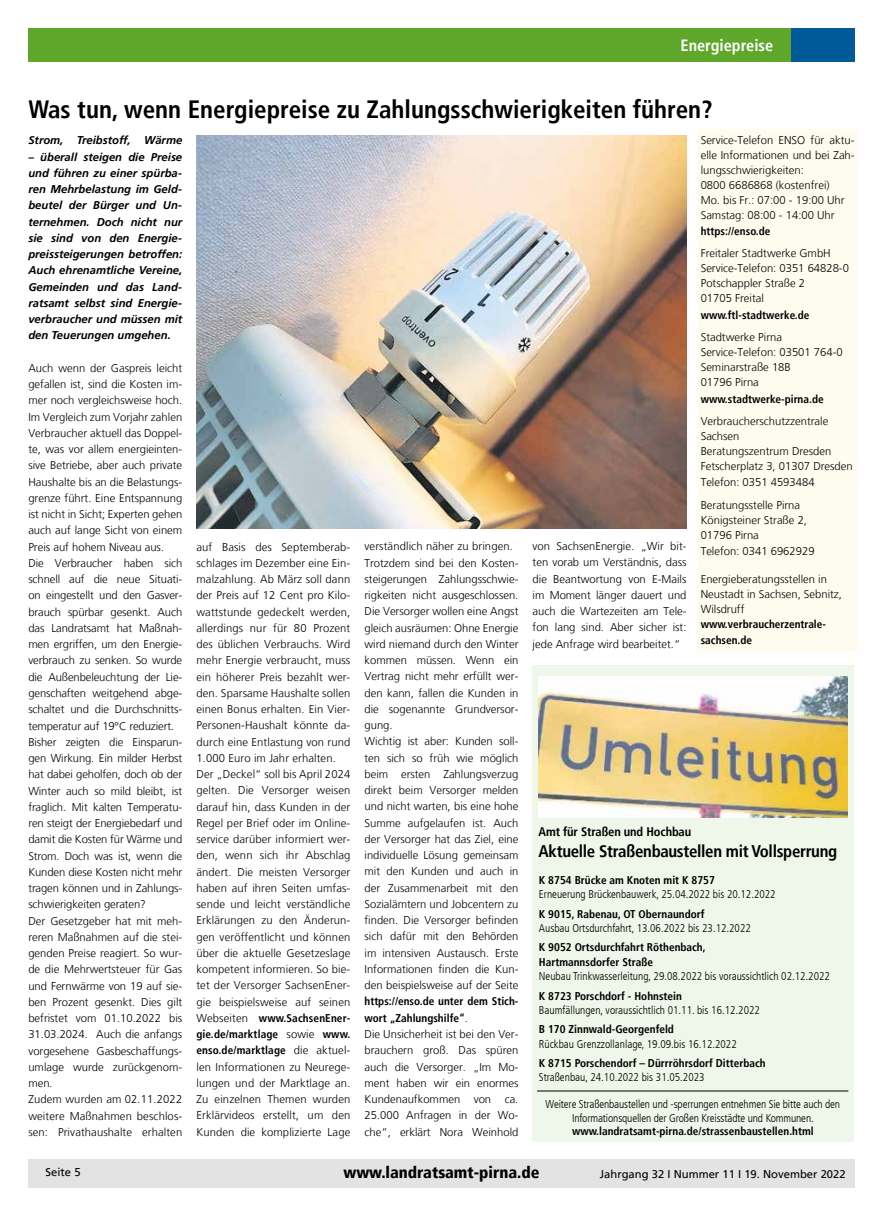
<style>
.page{position:relative;width:883px;height:1216px;background:#fff}
.page>*{position:absolute;margin:0;border:0;box-sizing:border-box;transform-origin:0 0}
.t1{font:700 condensed 25px "Frutiger";color:#000}
.t2{font:700 condensed 16.88px "Frutiger";letter-spacing:-.02em;color:#000}
.t3{font:900 condensed 16.25px "Frutiger";color:#000}
.t4{font:700 condensed 16.25px "Frutiger";color:#fff}
.t5{font:700 condensed 12.5px "Frutiger";letter-spacing:-.01em;color:#000}
.t6{font:300 11.25px/16.2px "Frutiger";color:#000}
.t7{font:300 condensed 11.25px/13.8px "Frutiger";color:#000;text-align:center}
.t8{font:700 condensed 11.25px/16.2px "Frutiger";color:#000}
.t9{font:italic 700 11.25px/16.2px "Frutiger";color:#000;text-align:justify}
.t10{font:11.25px "Frutiger";color:#000}
.s1{font-weight:700;font-stretch:condensed}
</style>
<div class="page">
<div style="left:28px;top:28px;width:814px;height:34px;background:#5ea72b"></div>
<div style="left:790px;top:28px;width:64px;height:34px;background:#005a9a"></div>
<div style="left:28px;top:1159px;width:826px;height:28px;background:#e3e3e3"></div>
<div style="left:696px;top:129px;width:160px;height:523px;background:#fefbef"></div>
<div style="left:532px;top:665px;width:321px;height:476px;background:#eff6ea"></div>
<hr style="left:537px;top:1090px;width:311px;height:1px;background:#000">
<img style="left:538px;top:677px;width:309px;height:140px">
<img style="left:196px;top:136px;width:490px;height:392px">
<h3 class="t4" style="left:680px;top:36px;width:94px">Energiepreise</h3>
<h1 class="t1" style="left:28px;top:94px;width:685px">Was tun, wenn Energiepreise zu Zahlungsschwierigkeiten führen?</h1>
<p class="t9" style="left:28px;top:132px;width:155px">Strom, Treibstoff, Wärme</p>
<p class="t9" style="left:28px;top:149px;width:155px">– überall steigen die Preise und führen zu einer spürba&shy;ren Mehrbelastung im Geld&shy;beutel der Bürger und Un&shy;ternehmen. Doch nicht nur sie sind von den Energie&shy;preissteigerungen betroffen:<br>Auch ehrenamtliche Vereine, Gemeinden und das Land&shy;ratsamt selbst sind Energie&shy;verbraucher und müssen mit den Teuerungen umgehen.</p>
<p class="t6" style="left:28px;top:360px;width:155px">Auch wenn der Gaspreis leicht gefallen ist, sind die Kosten im&shy;mer noch vergleichsweise hoch.<br>Im Vergleich zum Vorjahr zahlen<br>Verbraucher aktuell das Doppel&shy;te, was vor allem energieinten&shy;sive Betriebe, aber auch private<br>Haushalte bis an die Belastungs&shy;grenze führt. Eine Entspannung ist nicht in Sicht; Experten gehen auch auf lange Sicht von einem<br>Preis auf hohem Niveau aus.<br>Die Verbraucher haben sich schnell auf die neue Situati&shy;on eingestellt und den Gasver&shy;brauch spürbar gesenkt. Auch das Landratsamt hat Maßnah&shy;men ergriffen, um den Energie&shy;verbrauch zu senken. So wurde die Außenbeleuchtung der Lie&shy;genschaften weitgehend abge&shy;schaltet und die Durchschnitts&shy;temperatur auf 19°C reduziert.<br>Bisher zeigten die Einsparun&shy;gen Wirkung. Ein milder Herbst hat dabei geholfen, doch ob der<br>Winter auch so mild bleibt, ist fraglich. Mit kalten Temperatu&shy;ren steigt der Energiebedarf und damit die Kosten für Wärme und<br>Strom. Doch was ist, wenn die<br>Kunden diese Kosten nicht mehr tragen können und in Zahlungs&shy;schwierigkeiten geraten?<br>Der Gesetzgeber hat mit meh&shy;reren Maßnahmen auf die stei&shy;genden Preise reagiert. So wur&shy;de die Mehrwertsteuer für Gas und Fernwärme von 19 auf sie&shy;ben Prozent gesenkt. Dies gilt befristet vom 01.10.2022 bis<br>31.03.2024. Auch die anfangs vorgesehene Gasbeschaffungs&shy;umlage wurde zurückgenom&shy;men.<br>Zudem wurden am 02.11.2022 weitere Maßnahmen beschlos&shy;sen: Privathaushalte erhalten</p>
<p class="t10" style="left:46px;top:1165px;width:37px">Seite 5</p>
<p class="t6" style="left:196px;top:538px;width:155px">auf Basis des Septemberab&shy;schlages im Dezember eine Ein&shy;malzahlung. Ab März soll dann der Preis auf 12 Cent pro Kilo&shy;wattstunde gedeckelt werden, allerdings nur für 80 Prozent des üblichen Verbrauchs. Wird mehr Energie verbraucht, muss ein höherer Preis bezahlt wer&shy;den. Sparsame Haushalte sollen einen Bonus erhalten. Ein Vier-<br>Personen-Haushalt könnte da&shy;durch eine Entlastung von rund<br>1.000 Euro im Jahr erhalten.<br>Der „Deckel“ soll bis April 2024 gelten. Die Versorger weisen darauf hin, dass Kunden in der<br>Regel per Brief oder im Online&shy;service darüber informiert wer&shy;den, wenn sich ihr Abschlag ändert. Die meisten Versorger haben auf ihren Seiten umfas&shy;sende und leicht verständliche<br>Erklärungen zu den Änderun&shy;gen veröffentlicht und können über die aktuelle Gesetzeslage kompetent informieren. So bie&shy;tet der Versorger SachsenEner&shy;gie beispielsweise auf seinen<br>Webseiten <span class="s1">www.SachsenEner&shy;gie.de/marktlage</span> sowie <span class="s1">www. enso.de/marktlage</span> die aktuel&shy;len Informationen zu Neurege&shy;lungen und der Marktlage an.<br>Zu einzelnen Themen wurden<br>Erklärvideos erstellt, um den<br>Kunden die komplizierte Lage</p>
<p class="t6" style="left:364px;top:538px;width:155px">verständlich näher zu bringen.<br>Trotzdem sind bei den Kosten&shy;steigerungen Zahlungsschwie&shy;rigkeiten nicht ausgeschlossen.<br>Die Versorger wollen eine Angst gleich ausräumen: Ohne Energie wird niemand durch den Winter kommen müssen. Wenn ein<br>Vertrag nicht mehr erfüllt wer&shy;den kann, fallen die Kunden in die sogenannte Grundversor&shy;gung.<br>Wichtig ist aber: Kunden soll&shy;ten sich so früh wie möglich beim ersten Zahlungsverzug direkt beim Versorger melden und nicht warten, bis eine hohe<br>Summe aufgelaufen ist. Auch der Versorger hat das Ziel, eine individuelle Lösung gemeinsam mit den Kunden und auch in der Zusammenarbeit mit den<br>Sozialämtern und Jobcentern zu finden. Die Versorger befinden sich dafür mit den Behörden im intensiven Austausch. Erste<br>Informationen finden die Kun&shy;den beispielsweise auf der Seite</p>
<p class="t6" style="left:364px;top:993px;width:155px"><span class="s1">https://enso.de unter dem Stich&shy;wort „Zahlungshilfe“</span>.<br>Die Unsicherheit ist bei den Ver&shy;brauchern groß. Das spüren auch die Versorger. „Im Mo&shy;ment haben wir ein enormes<br>Kundenaufkommen von ca.<br>25.000 Anfragen in der Wo&shy;che“, erklärt Nora Weinhold</p>
<p class="t6" style="left:532px;top:538px;width:155px;text-align:justify">von SachsenEnergie. „Wir bit&shy;ten vorab um Verständnis, dass die Beantwortung von E-Mails im Moment länger dauert und auch die Wartezeiten am Tele&shy;fon lang sind. Aber sicher ist: jede Anfrage wird bearbeitet.“</p>
<p class="t6" style="left:700px;top:132px;width:155px;line-height:15px">Service-Telefon ENSO für aktu&shy;elle Informationen und bei Zah&shy;lungsschwierigkeiten:<br>0800 6686868 (kostenfrei)<br>Mo. bis Fr.: 07:00 - 19:00 Uhr<br>Samstag: 08:00 - 14:00 Uhr</p>
<p class="t8" style="left:700px;top:223px;width:71px">https://enso.de</p>
<p class="t6" style="left:700px;top:246px;width:150px;line-height:15px">Freitaler Stadtwerke GmbH<br>Service-Telefon: 0351 64828-0<br>Potschappler Straße 2<br>01705 Freital</p>
<p class="t8" style="left:700px;top:307px;width:110px">www.ftl-stadtwerke.de</p>
<p class="t6" style="left:700px;top:330px;width:143px;line-height:15px">Stadtwerke Pirna<br>Service-Telefon: 03501 764-0<br>Seminarstraße 18B<br>01796 Pirna</p>
<p class="t8" style="left:700px;top:390px;width:124px">www.stadtwerke-pirna.de</p>
<p class="t6" style="left:700px;top:414px;width:153px;line-height:15px">Verbraucherschutzzentrale<br>Sachsen<br>Beratungszentrum Dresden<br>Fetscherplatz 3, 01307 Dresden</p>
<p class="t6" style="left:700px;top:471px;width:115px;line-height:22.5px">Telefon: 0351 4593484<br>Beratungsstelle Pirna</p>
<p class="t6" style="left:700px;top:512px;width:108px;line-height:15px">Königsteiner Straße 2,<br>01796 Pirna</p>
<p class="t6" style="left:700px;top:543px;width:115px">Telefon: 0341 6962929</p>
<p class="t6" style="left:700px;top:571px;width:143px;line-height:15px">Energieberatungsstellen in<br>Neustadt in Sachsen, Sebnitz,<br>Wilsdruff</p>
<p class="t8" style="left:700px;top:615px;width:127px">www.verbraucherzentrale&shy;sachsen.de</p>
<p class="t5" style="left:538px;top:824px;width:154px">Amt für Straßen und Hochbau</p>
<h2 class="t2" style="left:538px;top:841px;width:300px">Aktuelle Straßenbaustellen mit Vollsperrung</h2>
<p class="t8" style="left:538px;top:871px;width:177px">K 8754 Brücke am Knoten mit K 8757</p>
<p class="t7" style="left:538px;top:887px;width:238px">Erneuerung Brückenbauwerk, 25.04.2022 bis 20.12.2022</p>
<p class="t8" style="left:538px;top:905px;width:167px">K 9015, Rabenau, OT Obernaundorf</p>
<p class="t7" style="left:538px;top:921px;width:213px">Ausbau Ortsdurchfahrt, 13.06.2022 bis 23.12.2022</p>
<p class="t8" style="left:538px;top:940px;width:168px;line-height:14.4px">K 9052 Ortsdurchfahrt Röthenbach,<br>Hartmannsdorfer Straße</p>
<p class="t7" style="left:538px;top:969px;width:292px">Neubau Trinkwasserleitung, 29.08.2022 bis voraussichtlich 02.12.2022</p>
<p class="t8" style="left:538px;top:987px;width:144px">K 8723 Porschdorf - Hohnstein</p>
<p class="t7" style="left:538px;top:1003px;width:222px">Baumfällungen, voraussichtlich 01.11. bis 16.12.2022</p>
<p class="t8" style="left:538px;top:1021px;width:136px">B 170 Zinnwald-Georgenfeld</p>
<p class="t7" style="left:538px;top:1037px;width:199px">Rückbau Grenzzollanlage, 19.09.bis 16.12.2022</p>
<p class="t8" style="left:538px;top:1054px;width:228px">K 8715 Porschendorf – Dürrröhrsdorf Ditterbach</p>
<p class="t7" style="left:538px;top:1070px;width:167px">Straßenbau, 24.10.2022 bis 31.05.2023</p>
<p class="t7" style="left:545px;top:1097px;width:296px">Weitere Straßenbaustellen und -sperrungen entnehmen Sie bitte auch den<br>Informationsquellen der Großen Kreisstädte und Kommunen.</p>
<p class="t8" style="left:572px;top:1123px;width:243px">www.landratsamt-pirna.de/strassenbaustellen.html</p>
<h3 class="t3" style="left:343px;top:1162px;width:197px">www.landratsamt-pirna.de</h3>
<p class="t10" style="left:599px;top:1167px;width:247px">Jahrgang 32 I Nummer 11 I 19. November 2022</p>
</div>
